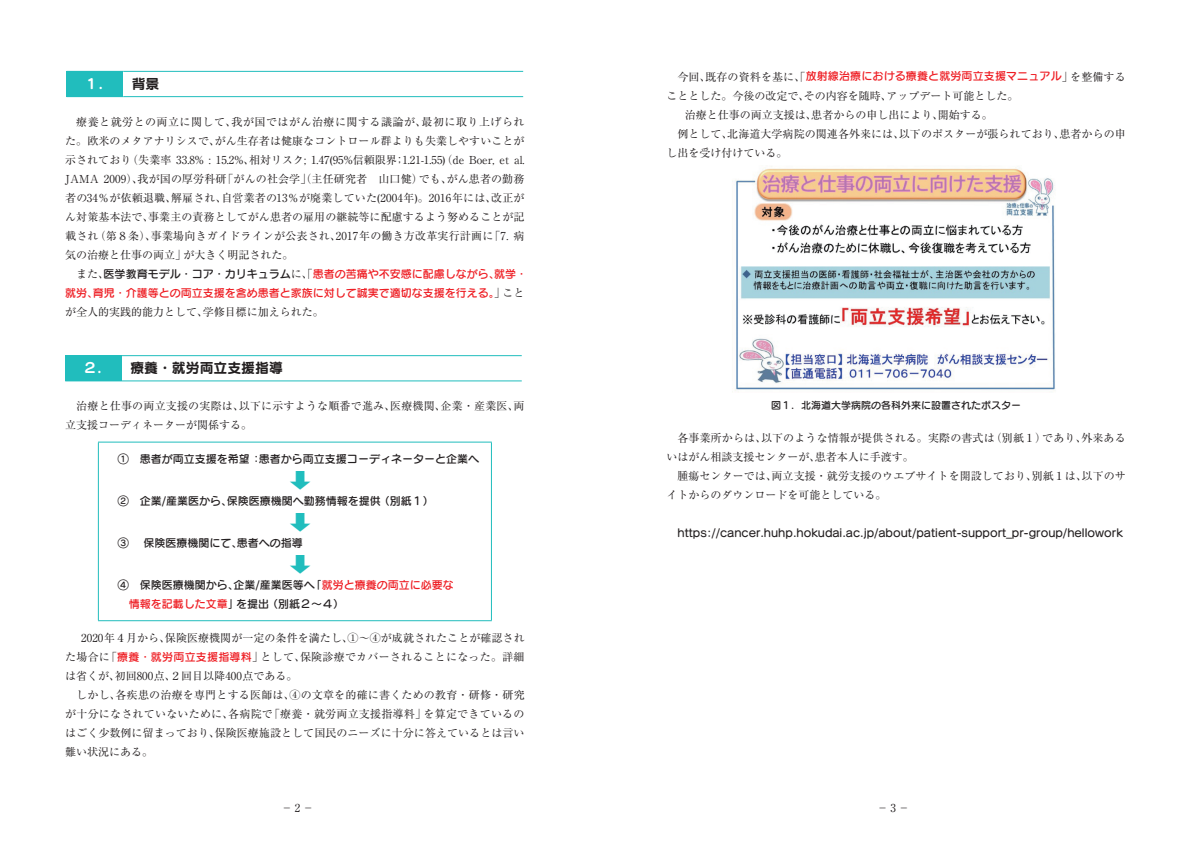
<style>
.page{position:relative;width:1191px;height:842px;background:#fff}
.page>*{position:absolute;margin:0;border:0;box-sizing:border-box;transform-origin:0 0}
.t1{font:22px "Seurat Pro DB";color:#21bdbd;scale:1.5 1}
.t2{font:13.9px "Seurat Pro B";color:#231f20}
.t3{font:13.9px "Seurat Pro B";color:#fff}
.t4{font:11px/19px "Ryumin Pro";letter-spacing:.005em;color:#231f20}
.t5{font:11px "Seurat Pro DB";color:#231f20}
.t6{font:11px "Seurat Pro DB";color:#ee1d23}
.t7{font:11px "Ryumin Pro";letter-spacing:.045em;color:#231f20}
.t8{font:11px "Seurat Pro DB";letter-spacing:.02em;color:#ee1d23}
.t9{font:10px "Seurat Pro DB";color:#231f20}
.s1{font-family:"Ryumin Pro"}
.s2{color:#ee1d23}
.s3{font-family:"Ryumin Pro";color:#231f20}
.s4{color:#231f20}
</style>
<div class="page">
<div style="left:67px;top:71px;width:56px;height:26px;background:#21bdbd"></div>
<hr style="left:123px;top:71px;width:400px;height:1px;background:#21bdbd">
<hr style="left:123px;top:96px;width:400px;height:1px;background:#21bdbd">
<div style="left:65px;top:356px;width:57px;height:25px;background:#21bdbd"></div>
<hr style="left:65px;top:355px;width:57px;height:1px;background:#21bdbd">
<hr style="left:122px;top:355px;width:400px;height:1px;background:#21bdbd">
<hr style="left:122px;top:380px;width:400px;height:1px;background:#21bdbd">
<hr style="left:98px;top:442px;width:394px;height:1px;background:#21bdbd">
<hr style="left:98px;top:442px;width:1px;height:178px;background:#21bdbd">
<hr style="left:491px;top:442px;width:1px;height:178px;background:#21bdbd">
<hr style="left:98px;top:620px;width:394px;height:1px;background:#21bdbd">
<img style="left:732px;top:166px;width:323px;height:225px">
<p class="t3" style="left:85px;top:74px;width:29px">１．</p>
<p class="t2" style="left:132px;top:74px;width:29px">背景</p>
<p class="t4" style="left:215px;top:111px;width:311px;text-indent:-138px">療養と就労との両立に関して、<br>がん生存者は健康なコントロール群よりも失業しやすいことが</p>
<p class="t7" style="left:232px;top:113px;width:196px">我が国ではがん治療に関する議論が、</p>
<p class="t7" style="left:421px;top:113px;width:104px">最初に取り上げられ</p>
<p class="t4" style="left:65px;top:130px;width:156px">た。欧米のメタアナリシスで、</p>
<p class="t4" style="left:127px;top:149px;width:129px">（失業率 33.8% : 15.2%、</p>
<p class="t4" style="left:402px;top:149px;width:124px">1.21-1.55)（de Boer, et al.</p>
<p class="t4" style="left:249px;top:149px;width:149px">相対リスク; 1.47(95%信頼限界</p>
<p class="t4" style="left:65px;top:149px;width:68px">示されており</p>
<p class="t4" style="left:394px;top:149px;width:12px">；</p>
<p class="t4" style="left:104px;top:168px;width:41px">2009）、</p>
<p class="t4" style="left:222px;top:168px;width:202px">「がんの社会学」（主任研究者　山口健）</p>
<p class="t4" style="left:138px;top:168px;width:90px">我が国の厚労科研</p>
<p class="t4" style="left:447px;top:168px;width:79px">がん患者の勤務</p>
<p class="t4" style="left:419px;top:168px;width:35px">でも、</p>
<p class="t4" style="left:65px;top:168px;width:35px">JAMA</p>
<p class="t4" style="left:221px;top:187px;width:277px">自営業者の13％が廃業していた(2004年)。2016年には、</p>
<p class="t4" style="left:491px;top:187px;width:35px">改正が</p>
<p class="t4" style="left:171px;top:187px;width:57px">解雇され、</p>
<p class="t4" style="left:148px;top:187px;width:378px;text-indent:-83px">者の34％が依頼退職、<br>事業主の責務としてがん患者の雇用の継続等に配慮するよう努めることが記</p>
<p class="t4" style="left:65px;top:206px;width:90px">ん対策基本法で、</p>
<p class="t4" style="left:95px;top:225px;width:63px">（第８条）、</p>
<p class="t4" style="left:151px;top:225px;width:192px">事業場向きガイドラインが公表され、</p>
<p class="t4" style="left:336px;top:225px;width:159px">2017年の働き方改革実行計画に</p>
<p class="t4" style="left:65px;top:225px;width:35px">載され</p>
<p class="t4" style="left:513px;top:225px;width:12px">病</p>
<p class="t4" style="left:489px;top:225px;width:20px">「7.</p>
<p class="t4" style="left:65px;top:244px;width:122px">気の治療と仕事の両立」</p>
<p class="t4" style="left:183px;top:244px;width:112px">が大きく明記された。</p>
<p class="t5" style="left:104px;top:266px;width:398px">医学教育モデル・コア・カリキュラム<span class="s1">に、「</span><span class="s2">患者の苦痛や不安感に配慮しながら、</span></p>
<p class="t6" style="left:494px;top:266px;width:34px">就学・</p>
<p class="t4" style="left:76px;top:263px;width:34px">また、</p>
<p class="t6" style="left:93px;top:285px;width:414px">育児・介護等との両立支援を含め患者と家族に対して誠実で適切な支援を行える。<span class="s3">」</span></p>
<p class="t6" style="left:65px;top:285px;width:34px">就労、</p>
<p class="t4" style="left:502px;top:282px;width:23px">こと</p>
<p class="t4" style="left:203px;top:301px;width:122px">学修目標に加えられた。</p>
<p class="t4" style="left:65px;top:301px;width:144px">が全人的実践的能力として、</p>
<p class="t3" style="left:83px;top:358px;width:29px">２．</p>
<p class="t2" style="left:130px;top:358px;width:154px">療養・就労両立支援指導</p>
<p class="t4" style="left:239px;top:396px;width:158px">以下に示すような順番で進み、</p>
<p class="t4" style="left:65px;top:396px;width:188px;text-align:center">治療と仕事の両立支援の実際は、<br>立支援コーディネーターが関係する。</p>
<p class="t4" style="left:390px;top:396px;width:57px">医療機関、</p>
<p class="t4" style="left:440px;top:396px;width:85px">企業・産業医両、</p>
<p class="t5" style="left:118px;top:452px;width:145px">①　患者が両立支援を希望：</p>
<p class="t5" style="left:259px;top:452px;width:222px">患者から両立支援コーディネーターと企業へ</p>
<h1 class="t1" style="left:284px;top:465px;width:23px">➡</h1>
<p class="t5" style="left:118px;top:494px;width:116px">②　企業/産業医から、</p>
<p class="t5" style="left:227px;top:494px;width:155px">保険医療機関へ勤務情報を提供</p>
<p class="t5" style="left:379px;top:494px;width:56px">（別紙１(</p>
<h1 class="t1" style="left:284px;top:507px;width:23px">➡</h1>
<p class="t5" style="left:237px;top:536px;width:67px">患者への指導</p>
<p class="t5" style="left:118px;top:536px;width:126px">③　保険医療機関にて、</p>
<h1 class="t1" style="left:284px;top:549px;width:23px">➡</h1>
<p class="t5" style="left:118px;top:578px;width:123px">④　保険医療機関から、</p>
<p class="t5" style="left:233px;top:578px;width:83px">企業/産業医等へ</p>
<p class="t6" style="left:311px;top:578px;width:144px"><span class="s4">「</span>就労と療養の両立に必要な</p>
<p class="t6" style="left:118px;top:597px;width:123px">　情報を記載した文章<span class="s4">」</span></p>
<p class="t4" style="left:165px;top:628px;width:361px">保険医療機関が一定の条件を満たし、①～④が成就されたことが確認され</p>
<p class="t5" style="left:236px;top:597px;width:34px">を提出</p>
<p class="t5" style="left:267px;top:597px;width:78px">（別紙２~４(</p>
<p class="t4" style="left:81px;top:628px;width:91px">2020年４月から、</p>
<p class="t4" style="left:300px;top:647px;width:226px">保険診療でカバーされることになった。詳細</p>
<p class="t4" style="left:65px;top:647px;width:46px">た場合に</p>
<p class="t8" style="left:106px;top:649px;width:159px"><span class="s3">「</span>療養・就労両立支援指導料<span class="s3">」</span></p>
<p class="t4" style="left:261px;top:647px;width:46px">として、</p>
<p class="t4" style="left:116px;top:666px;width:410px;text-indent:-50px">は省くが、<br>各疾患の治療を専門とする医師は、④の文章を的確に書くための教育・研修・研究</p>
<p class="t4" style="left:115px;top:666px;width:184px">初回800点２、回目以降400点である。</p>
<p class="t4" style="left:76px;top:685px;width:46px">しかし、</p>
<p class="t4" style="left:228px;top:704px;width:46px">各病院で</p>
<p class="t4" style="left:269px;top:704px;width:159px">「療養・就労両立支援指導料」</p>
<p class="t4" style="left:423px;top:704px;width:102px">を算定できているの</p>
<p class="t4" style="left:215px;top:704px;width:311px;text-indent:-149px">が十分になされていないために、<br>保険医療施設として国民のニーズに十分に答えているとは言い</p>
<p class="t4" style="left:65px;top:723px;width:156px">はごく少数例に留まっており、難い状況にある。</p>
<p class="t4" style="left:281px;top:798px;width:34px">−2−</p>
<p class="t6" style="left:705px;top:69px;width:369px"><span class="s3">既存の資料を基に、「</span>放射線治療における療養と就労両立支援マニュアル<span class="s3">」</span></p>
<p class="t4" style="left:677px;top:66px;width:35px">今回、</p>
<p class="t4" style="left:1070px;top:66px;width:57px">を整備する</p>
<p class="t4" style="left:804px;top:85px;width:89px">その内容を随時、</p>
<p class="t4" style="left:666px;top:85px;width:144px">こととした。今後の改定で、</p>
<p class="t4" style="left:886px;top:85px;width:133px">アップデート可能とした。</p>
<p class="t4" style="left:685px;top:104px;width:133px">治療と仕事の両立支援は、</p>
<p class="t4" style="left:811px;top:104px;width:133px">患者からの申し出により、</p>
<p class="t4" style="left:938px;top:104px;width:57px">開始する。</p>
<p class="t4" style="left:727px;top:123px;width:178px">北海道大学病院の関連各外来には、</p>
<p class="t4" style="left:899px;top:123px;width:167px">以下のポスターが張られており、</p>
<p class="t4" style="left:1059px;top:123px;width:68px">患者からの申</p>
<p class="t4" style="left:666px;top:123px;width:122px;text-indent:11px">例として、<br>し出を受け付けている。</p>
<p class="t9" style="left:771px;top:398px;width:252px">図１．北海道大学病院の各科外来に設置されたポスター</p>
<p class="t4" style="left:677px;top:427px;width:90px">各事業所からは、</p>
<p class="t4" style="left:990px;top:427px;width:57px">（別紙１）</p>
<p class="t4" style="left:761px;top:427px;width:235px">以下のような情報が提供される。実際の書式は</p>
<p class="t4" style="left:1081px;top:427px;width:46px">外来ある</p>
<p class="t4" style="left:1042px;top:427px;width:46px">であり、</p>
<p class="t4" style="left:815px;top:446px;width:100px">患者本人に手渡す。</p>
<p class="t4" style="left:666px;top:446px;width:155px">いはがん相談支援センターが、</p>
<p class="t4" style="left:771px;top:465px;width:267px">両立支援・就労支援のウエブサイトを開設しており、</p>
<p class="t4" style="left:666px;top:465px;width:221px;text-indent:11px">腫瘍センターでは、<br>イトからのダウンロードを可能としている。</p>
<p class="t5" style="left:677px;top:525px;width:447px">https://cancer.huhp.hokudai.ac j p. /about/patient-support_pr-group/hellowork</p>
<p class="t4" style="left:1031px;top:465px;width:57px">別紙１は、</p>
<p class="t4" style="left:1081px;top:465px;width:46px">以下のサ</p>
<p class="t4" style="left:877px;top:798px;width:34px">−3−</p>
</div>
